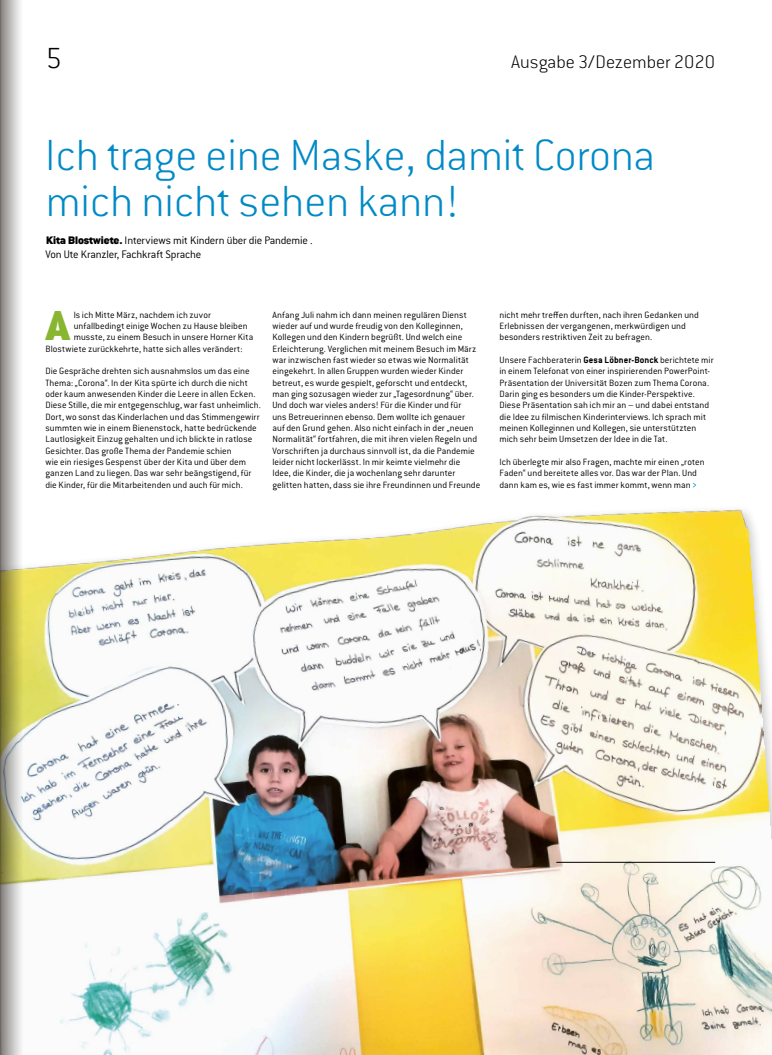
<style>
.page{position:relative;width:772px;height:1055px;background:#fff}
.page>*{position:absolute;margin:0;border:0;box-sizing:border-box;transform-origin:0 0}
.t1{font:300 expanded 48px/45.4px "Conduit For Elbkinder";color:#018ac6}
.t2{font:900 45.9px "Conduit For Elbkinder";color:#88b631}
.t3{font:300 expanded 32px "Conduit For Elbkinder";color:#000}
.t4{font:300 expanded 20px "Conduit For Elbkinder";color:#000}
.t5{font:300 12px/14px "Conduit For Elbkinder";letter-spacing:-.015em;color:#000}
.t6{font:300 10px/11.3px "Conduit For Elbkinder";letter-spacing:.005em;color:#000}
.s1{font-weight:900}
.s2{font-weight:700}
.s3{font-stretch:expanded;font-size:14px;color:#018ac6}
</style>
<div class="page">
<img style="left:23px;top:509px;width:748px;height:545px">
<hr style="left:556px;top:862px;width:158px;height:1px;background:#000">
<svg style="left:0;top:0;width:23px;height:1054px;background:#bcbaa5"></svg>
<h3 class="t3" style="left:45px;top:41px;width:18px">5</h3>
<h3 class="t4" style="left:511px;top:51px;width:205px">Ausgabe 3/Dezember 2020</h3>
<h1 class="t1" style="left:45px;top:133px;width:610px">Ich trage eine Maske, damit Corona mich nicht sehen kann!</h1>
<p class="t5" style="left:45px;top:233px;width:268px"><span class="s1">Kita Blostwiete.</span> Interviews mit Kindern über die Pandemie .<br>Von Ute Kranzler, Fachkraft Sprache</p>
<h2 class="t2" style="left:46px;top:297px;width:26px">A</h2>
<p class="t6" style="left:74px;top:309px;width:139px">ls ich Mitte März, nachdem ich zuvor</p>
<p class="t6" style="left:74px;top:320px;width:175px">unfallbedingt einige Wochen zu Hause bleiben</p>
<p class="t6" style="left:74px;top:331px;width:181px">musste, zu einem Besuch in unsere Horner Kita</p>
<p class="t6" style="left:45px;top:343px;width:198px">Blostwiete zurückkehrte, hatte sich alles verändert:</p>
<p class="t6" style="left:45px;top:366px;width:217px">Die Gespräche drehten sich ausnahmslos um das eine Thema: „Corona“. In der Kita spürte ich durch die nicht oder kaum anwesenden Kinder die Leere in allen Ecken.<br>Diese Stille, die mir entgegenschlug, war fast unheimlich.<br>Dort, wo sonst das Kinderlachen und das Stimmengewirr summten wie in einem Bienenstock, hatte bedrückende Lautlosigkeit Einzug gehalten und ich blickte in ratlose Gesichter. Das große Thema der Pandemie schien<br>wie ein riesiges Gespenst über der Kita und über dem ganzen Land zu liegen. Das war sehr beängstigend, für die Kinder, für die Mitarbeitenden und auch für mich.</p>
<p class="t6" style="left:272px;top:309px;width:209px">Anfang Juli nahm ich dann meinen regulären Dienst wieder auf und wurde freudig von den Kolleginnen, Kollegen und den Kindern begrüßt. Und welch eine Erleichterung. Verglichen mit meinem Besuch im März war inzwischen fast wieder so etwas wie Normalität eingekehrt. In allen Gruppen wurden wieder Kinder betreut, es wurde gespielt, geforscht und entdeckt, man ging sozusagen wieder zur „Tagesordnung“ über.<br>Und doch war vieles anders! Für die Kinder und für<br>uns Betreuerinnen ebenso. Dem wollte ich genauer<br>auf den Grund gehen. Also nicht einfach in der „neuen Normalität“ fortfahren, die mit ihren vielen Regeln und Vorschriften ja durchaus sinnvoll ist, da die Pandemie leider nicht lockerlässt. In mir keimte vielmehr die Idee, die Kinder, die ja wochenlang sehr darunter gelitten hatten, dass sie ihre Freundinnen und Freunde</p>
<p class="t6" style="left:499px;top:309px;width:201px">nicht mehr treffen durften, nach ihren Gedanken und<br>Erlebnissen der vergangenen, merkwürdigen und besonders restriktiven Zeit zu befragen.</p>
<p class="t6" style="left:499px;top:354px;width:215px">Unsere Fachberaterin <span class="s2">Gesa Löbner-Bonck</span> berichtete mir in einem Telefonat von einer inspirierenden PowerPoint-Präsentation der Universität Bozen zum Thema Corona.<br>Darin ging es besonders um die Kinder-Perspektive.<br>Diese Präsentation sah ich mir an – und dabei entstand die Idee zu filmischen Kinderinterviews. Ich sprach mit meinen Kolleginnen und Kollegen, sie unterstützten mich sehr beim Umsetzen der Idee in die Tat.</p>
<p class="t6" style="left:499px;top:456px;width:206px">Ich überlegte mir also Fragen, machte mir einen „roten<br>Faden“ und bereitete alles vor. Das war der Plan. Und dann kam es, wie es fast immer kommt, wenn man <span class="s3">›</span></p>
</div>
